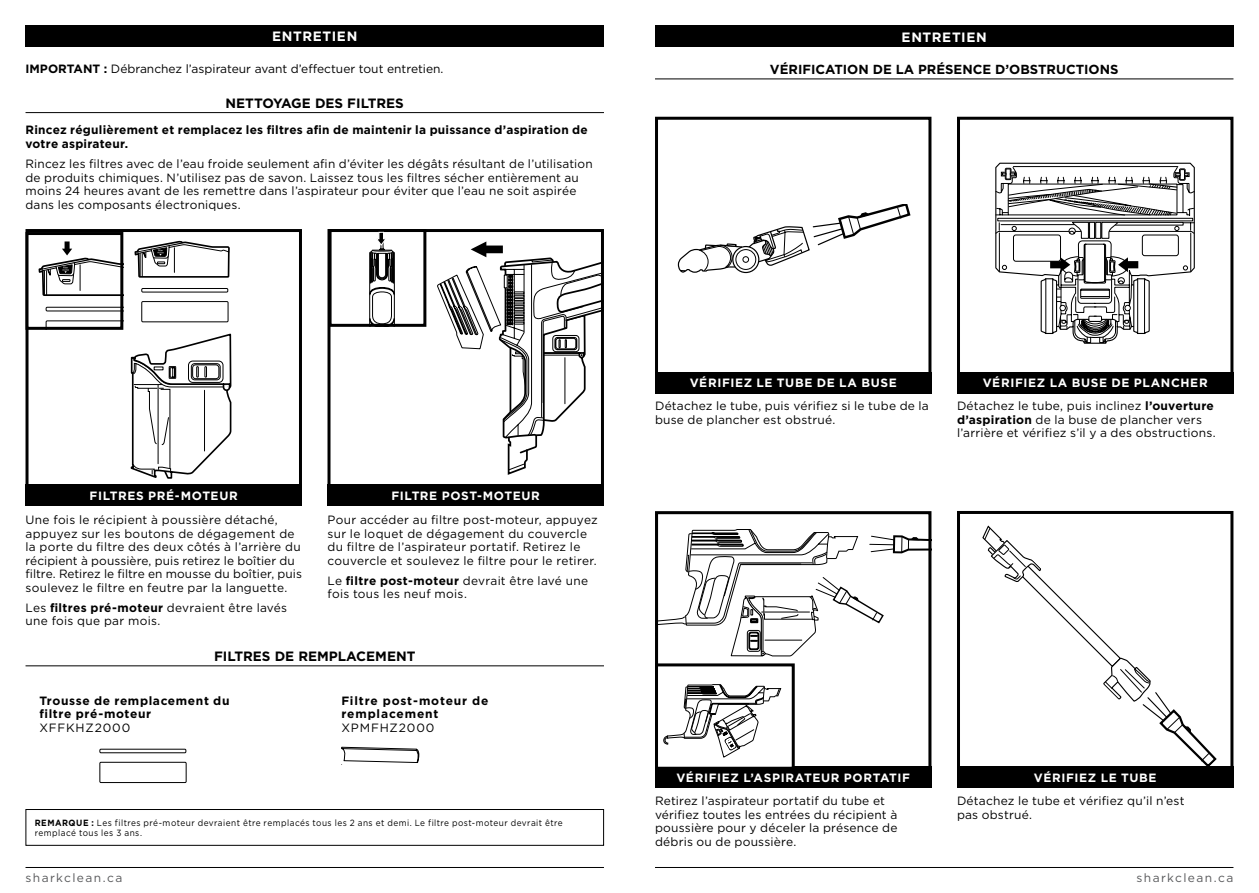
<style>
.page{position:relative;width:1259px;height:893px;background:#fff}
.page>*{position:absolute;margin:0;border:0;box-sizing:border-box;transform-origin:0 0}
.t1{font:700 13.5px "Gotham";color:#000}
.t2{font:700 13.5px "Gotham";letter-spacing:.05em;color:#fff}
.t3{font:700 13.2px "Gotham";color:#000}
.t4{font:12px/13.5px "Gotham";letter-spacing:.015em;color:#000}
.t5{font:700 12px "Gotham";letter-spacing:.055em;color:#fff}
.t6{font:700 12px/13.5px "Gotham";letter-spacing:.025em;color:#000}
.t7{font:700 12px/13.5px "Gotham";letter-spacing:.05em;color:#000}
.t8{font:700 12px/13.5px "Gotham";letter-spacing:.07em;color:#000}
.t9{font:12px "Gotham";letter-spacing:.115em;color:#58595b}
.t10{font:12px "Gotham";letter-spacing:.065em;color:#000}
.t11{font:12px "Gotham";letter-spacing:.07em;color:#000}
.t12{font:9px/10.5px "Gotham";letter-spacing:.055em;color:#000;scale:.92 1}
.s1{font-weight:700}
</style>
<div class="page">
<hr style="left:655px;top:867px;width:578px;height:1px;background:#000">
<hr style="left:26px;top:867px;width:578px;height:1px;background:#000">
<hr style="left:655px;top:79px;width:578px;height:1px;background:#000">
<div style="left:655px;top:26px;width:578px;height:21px;background:#000"></div>
<svg style="left:982px;top:525px;width:235px;height:241px"></svg>
<div style="left:957px;top:511px;width:276px;height:276px;border:3px solid #000"></div>
<div style="left:655px;top:511px;width:276px;height:276px;border:3px solid #000"></div>
<svg style="left:655px;top:529px;width:276px;height:127px"></svg>
<div style="left:655px;top:766px;width:276px;height:21px;background:#000"></div>
<div style="left:957px;top:766px;width:276px;height:21px;background:#000"></div>
<div style="left:957px;top:117px;width:276px;height:276px;border:3px solid #000"></div>
<div style="left:655px;top:117px;width:276px;height:276px;border:3px solid #000"></div>
<div style="left:957px;top:372px;width:276px;height:21px;background:#000"></div>
<div style="left:655px;top:372px;width:276px;height:21px;background:#000"></div>
<svg style="left:663px;top:684px;width:118px;height:73px"></svg>
<div style="left:655px;top:663px;width:139px;height:107px;border:3px solid #000"></div>
<svg style="left:678px;top:204px;width:232px;height:69px"></svg>
<svg style="left:995px;top:163px;width:199px;height:181px"></svg>
<svg style="left:131px;top:241px;width:100px;height:238px"></svg>
<div style="left:26px;top:229px;width:276px;height:276px;border:3px solid #000"></div>
<div style="left:26px;top:484px;width:276px;height:21px;background:#000"></div>
<div style="left:327px;top:484px;width:277px;height:21px;background:#000"></div>
<div style="left:26px;top:232px;width:97px;height:98px;border:3px solid #000"></div>
<div style="left:328px;top:229px;width:98px;height:98px;border:3px solid #000"></div>
<svg style="left:369px;top:229px;width:26px;height:98px"></svg>
<svg style="left:37px;top:241px;width:86px;height:89px"></svg>
<svg style="left:437px;top:241px;width:167px;height:234px"></svg>
<div style="left:26px;top:25px;width:578px;height:21px;background:#000"></div>
<hr style="left:26px;top:112px;width:578px;height:1px;background:#000">
<hr style="left:26px;top:665px;width:578px;height:1px;background:#000">
<div style="left:26px;top:809px;width:578px;height:37px;border:1px solid #000"></div>
<svg style="left:99px;top:748px;width:88px;height:36px"></svg>
<svg style="left:341px;top:746px;width:79px;height:17px"></svg>
<p class="t2" style="left:272px;top:27px;width:87px">ENTRETIEN</p>
<p class="t4" style="left:26px;top:62px;width:419px"><span class="s1">IMPORTANT :</span> Débranchez l’aspirateur avant d’effectuer tout entretien.</p>
<p class="t1" style="left:226px;top:94px;width:180px">NETTOYAGE DES FILTRES</p>
<p class="t6" style="left:26px;top:123px;width:564px">Rincez régulièrement et remplacez les filtres afin de maintenir la puissance d’aspiration de votre aspirateur.</p>
<p class="t4" style="left:26px;top:157px;width:569px">Rincez les filtres avec de l’eau froide seulement afin d’éviter les dégâts résultant de l’utilisation de produits chimiques. N’utilisez pas de savon. Laissez tous les filtres sécher entièrement au moins 24 heures avant de les remettre dans l’aspirateur pour éviter que l’eau ne soit aspirée dans les composants électroniques.</p>
<p class="t2" style="left:901px;top:28px;width:87px">ENTRETIEN</p>
<p class="t3" style="left:770px;top:61px;width:350px">VÉRIFICATION DE LA PRÉSENCE D’OBSTRUCTIONS</p>
<p class="t5" style="left:90px;top:487px;width:150px">FILTRES PRÉ-MOTEUR</p>
<p class="t5" style="left:391px;top:487px;width:150px">FILTRE POST-MOTEUR</p>
<p class="t4" style="left:26px;top:513px;width:278px">Une fois le récipient à poussière détaché, appuyez sur les boutons de dégagement de la porte du filtre des deux côtés à l’arrière du récipient à poussière, puis retirez le boîtier du filtre. Retirez le filtre en mousse du boîtier, puis soulevez le filtre en feutre par la languette.</p>
<p class="t4" style="left:26px;top:601px;width:263px">Les <span class="s1">filtres pré-moteur</span> devraient être lavés une fois que par mois.</p>
<p class="t4" style="left:327px;top:513px;width:272px">Pour accéder au filtre post-moteur, appuyez sur le loquet de dégagement du couvercle du filtre de l’aspirateur portatif. Retirez le couvercle et soulevez le filtre pour le retirer.</p>
<p class="t4" style="left:327px;top:574px;width:262px">Le <span class="s1">filtre post-moteur</span> devrait être lavé une fois tous les neuf mois.</p>
<p class="t1" style="left:214px;top:647px;width:203px">FILTRES DE REMPLACEMENT</p>
<p class="t7" style="left:39px;top:694px;width:192px">Trousse de remplacement du filtre pré-moteur</p>
<p class="t10" style="left:39px;top:720px;width:93px">XFFKHZ2000</p>
<p class="t8" style="left:341px;top:694px;width:149px">Filtre post-moteur de remplacement</p>
<p class="t11" style="left:341px;top:720px;width:95px">XPMFHZ2000</p>
<p class="t12" style="left:35px;top:817px;width:575px"><span class="s1">REMARQUE :</span> Les filtres pré-moteur devraient être remplacés tous les 2 ans et demi. Le filtre post-moteur devrait être remplacé tous les 3 ans.</p>
<p class="t5" style="left:689px;top:375px;width:209px">VÉRIFIEZ LE TUBE DE LA BUSE</p>
<p class="t5" style="left:982px;top:375px;width:226px">VÉRIFIEZ LA BUSE DE PLANCHER</p>
<p class="t4" style="left:655px;top:399px;width:275px">Détachez le tube, puis vérifiez si le tube de la buse de plancher est obstrué.</p>
<p class="t4" style="left:957px;top:399px;width:260px">Détachez le tube, puis inclinez <span class="s1">l’ouverture d’aspiration</span> de la buse de plancher vers l’arrière et vérifiez s’il y a des obstructions.</p>
<p class="t5" style="left:676px;top:769px;width:235px">VÉRIFIEZ L’ASPIRATEUR PORTATIF</p>
<p class="t5" style="left:1033px;top:769px;width:124px">VÉRIFIEZ LE TUBE</p>
<p class="t4" style="left:655px;top:794px;width:244px">Retirez l’aspirateur portatif du tube et vérifiez toutes les entrées du récipient à poussière pour y déceler la présence de débris ou de poussière.</p>
<p class="t4" style="left:957px;top:794px;width:229px">Détachez le tube et vérifiez qu’il n’est pas obstrué.</p>
<p class="t9" style="left:26px;top:870px;width:98px">sharkclean.ca</p>
<p class="t9" style="left:1136px;top:870px;width:98px">sharkclean.ca</p>
</div>
